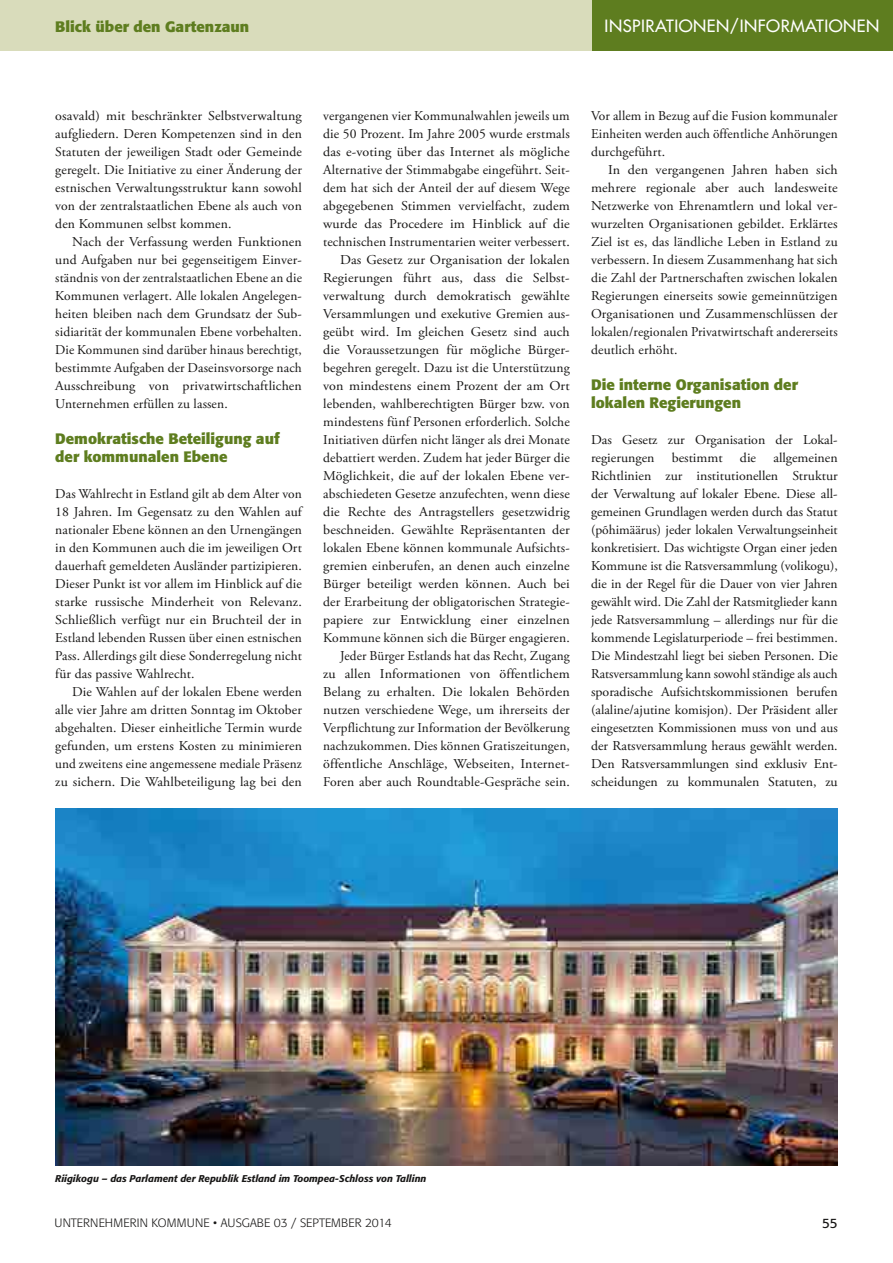
<style>
.page{position:relative;width:893px;height:1263px;background:#fff}
.page>*{position:absolute;margin:0;border:0;box-sizing:border-box;transform-origin:0 0}
.t1{font:500 16.5px "Futura Std";letter-spacing:.03em;color:#fff}
.t2{font:700 15px/18px "Formata";color:#5e7d1f}
.t3{font:13.5px/18px "Adobe Garamond Pro";letter-spacing:.01em;color:#181716;text-align:justify}
.t4{font:13.5px/18px "Adobe Garamond Pro";letter-spacing:.01em;color:#181716;text-align:justify;scale:1.04 1}
.t5{font:13.5px "Formata";color:#181716}
.t6{font:300 12px "Formata";color:#181716}
.t7{font:italic 500 9.75px "Formata";color:#181716}
</style>
<div class="page">
<div style="left:591px;top:0;width:302px;height:51px;background:#5e7d1f"></div>
<div style="left:0;top:0;width:591px;height:51px;background:#d9dcbb"></div>
<img style="left:55px;top:808px;width:783px;height:357px">
<p class="t2" style="left:55px;top:18px;width:196px">Blick über den Gartenzaun</p>
<p class="t1" style="left:605px;top:16px;width:276px">INSPIRATIONEN/INFORMATIONEN</p>
<p class="t4" style="left:55px;top:107px;width:239px">osavald) mit beschränkter Selbstverwaltung aufgliedern. Deren Kompetenzen sind in den Statuten der jeweiligen Stadt oder Gemeinde geregelt. Die Initiative zu einer Änderung der estnischen Verwaltungsstruktur kann sowohl von der zentralstaatlichen Ebene als auch von den Kommunen selbst kommen.</p>
<p class="t3" style="left:55px;top:233px;width:248px;text-indent:17px">Nach der Verfassung werden Funktionen und Aufgaben nur bei gegenseitigem Einver&shy;ständnis von der zentralstaatlichen Ebene an die Kommunen verlagert. Alle lokalen Angelegen&shy;heiten bleiben nach dem Grundsatz der Sub&shy;sidiarität der kommunalen Ebene vorbehalten.<br>Die Kommunen sind darüber hinaus berechtigt, bestimmte Aufgaben der Daseinsvorsorge nach Ausschreibung von privatwirtschaftlichen Unternehmen erfüllen zu lassen.</p>
<p class="t2" style="left:55px;top:430px;width:226px">Demokratische Beteiligung auf der kommunalen Ebene</p>
<p class="t3" style="left:55px;top:485px;width:248px">Das Wahlrecht in Estland gilt ab dem Alter von 18 Jahren. Im Gegensatz zu den Wahlen auf nationaler Ebene können an den Urnengängen in den Kommunen auch die im jeweiligen Ort dauerhaft gemeldeten Ausländer partizipieren.<br>Dieser Punkt ist vor allem im Hinblick auf die starke russische Minderheit von Relevanz.<br>Schließlich verfügt nur ein Bruchteil der in Estland lebenden Russen über einen estnischen Pass. Allerdings gilt diese Sonderregelung nicht für das passive Wahlrecht.</p>
<p class="t3" style="left:55px;top:683px;width:248px;text-indent:17px">Die Wahlen auf der lokalen Ebene werden alle vier Jahre am dritten Sonntag im Oktober abgehalten. Dieser einheitliche Termin wurde gefunden, um erstens Kosten zu minimieren und zweitens eine angemessene mediale Präsenz zu sichern. Die Wahlbeteiligung lag bei den</p>
<p class="t3" style="left:323px;top:107px;width:248px;text-align:right">vergangenen vier Kommunalwahlen jeweils um die 50 Prozent. Im Jahre 2005 wurde erstmals das e-voting über das Internet als mögliche Alternative der Stimmabgabe eingeführt. Seit&shy;dem hat sich der Anteil der auf diesem Wege abgegebenen Stimmen vervielfacht, zudem wurde das Procedere im Hinblick auf die technischen Instrumentarien weiter verbessert.<br>Das Gesetz zur Organisation der lokalen Regierungen führt aus, dass die Selbst&shy;verwaltung durch demokratisch gewählte Versammlungen und exekutive Gremien aus&shy;geübt wird. Im gleichen Gesetz sind auch die Voraussetzungen für mögliche Bürger&shy;begehren geregelt. Dazu ist die Unterstützung von mindestens einem Prozent der am Ort lebenden, wahlberechtigten Bürger bzw. von mindestens fünf Personen erforderlich. Solche Initiativen dürfen nicht länger als drei Monate debattiert werden. Zudem hat jeder Bürger die Möglichkeit, die auf der lokalen Ebene ver&shy;abschiedeten Gesetze anzufechten, wenn diese die Rechte des Antragstellers gesetzwidrig beschneiden. Gewählte Repräsentanten der lokalen Ebene können kommunale Aufsichts&shy;gremien einberufen, an denen auch einzelne Bürger beteiligt werden können. Auch bei der Erarbeitung der obligatorischen Strategie&shy;papiere zur Entwicklung einer einzelnen Kommune können sich die Bürger engagieren.<br>Jeder Bürger Estlands hat das Recht, Zugang<br>zu allen Informationen von öffentlichem Belang zu erhalten. Die lokalen Behörden nutzen verschiedene Wege, um ihrerseits der Verpflichtung zur Information der Bevölkerung nachzukommen. Dies können Gratiszeitungen, öffentliche Anschläge, Webseiten, Internet-Foren aber auch Roundtable-Gespräche sein.</p>
<p class="t3" style="left:591px;top:107px;width:248px">Vor allem in Bezug auf die Fusion kommunaler Einheiten werden auch öffentliche Anhörungen durchgeführt.</p>
<p class="t4" style="left:591px;top:161px;width:239px;text-indent:17px">In den vergangenen Jahren haben sich mehrere regionale aber auch landesweite Netzwerke von Ehrenamtlern und lokal ver&shy;wurzelten Organisationen gebildet. Erklärtes Ziel ist es, das ländliche Leben in Estland zu verbessern. In diesem Zusammenhang hat sich die Zahl der Partnerschaften zwischen lokalen Regierungen einerseits sowie gemeinnützigen Organisationen und Zusammenschlüssen der lokalen/regionalen Privatwirtschaft andererseits deutlich erhöht.</p>
<p class="t2" style="left:591px;top:376px;width:208px">Die interne Organisation der lokalen Regierungen</p>
<p class="t3" style="left:591px;top:431px;width:248px">Das Gesetz zur Organisation der Lokal&shy;regierungen</p>
<p class="t3" style="left:591px;top:449px;width:248px;text-indent:182px">allgemeinen Richtlinien zur institutionellen Struktur der Verwaltung auf lokaler Ebene. Diese all&shy;gemeinen Grundlagen werden durch das Statut (põhimäärus) jeder lokalen Verwaltungseinheit konkretisiert. Das wichtigste Organ einer jeden Kommune ist die Ratsversammlung (volikogu), die in der Regel für die Dauer von vier Jahren gewählt wird. Die Zahl der Ratsmitglieder kann jede Ratsversammlung – allerdings nur für die kommende Legislaturperiode – frei bestimmen.<br>Die Mindestzahl liegt bei sieben Personen. Die Ratsversammlung kann sowohl ständige als auch sporadische Aufsichtskommissionen berufen (alaline/ajutine komisjon). Der Präsident aller eingesetzten Kommissionen muss von und aus der Ratsversammlung heraus gewählt werden.<br>Den Ratsversammlungen sind exklusiv Ent&shy;scheidungen zu kommunalen Statuten, zu</p>
<p class="t3" style="left:672px;top:449px;width:52px">bestimmt</p>
<p class="t3" style="left:740px;top:449px;width:18px">die</p>
<p class="t7" style="left:55px;top:1172px;width:373px">Riigikogu – das Parlament der Republik Estland im Toompea-Schloss von Tallinn</p>
<p class="t6" style="left:54px;top:1216px;width:339px">UNTERNEHMERIN KOMMUNE • AUSGABE 03 / SEPTEMBER 2014</p>
<p class="t5" style="left:822px;top:1215px;width:17px">55</p>
</div>
